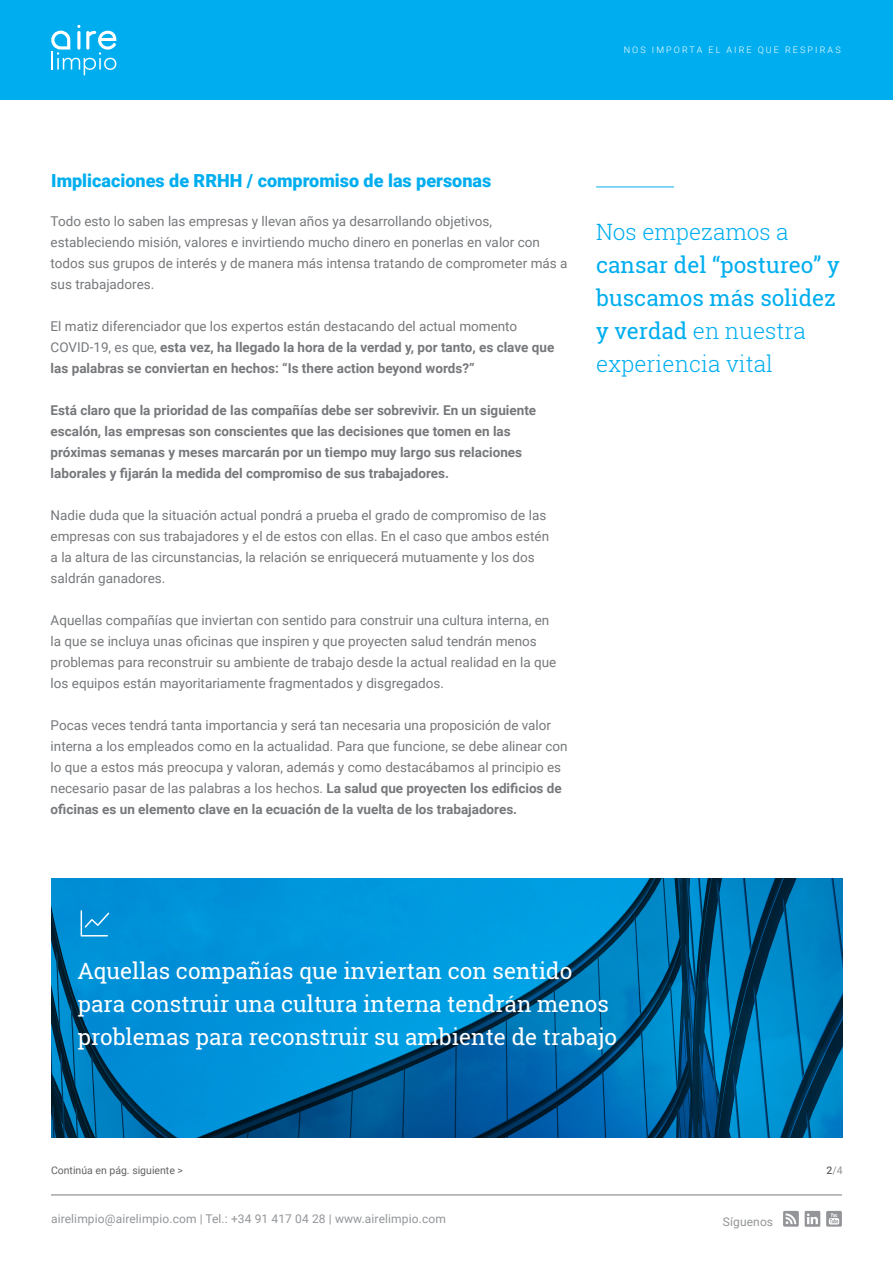
<style>
.page{position:relative;width:893px;height:1263px;background:#fff}
.page>*{position:absolute;margin:0;border:0;box-sizing:border-box;transform-origin:0 0}
.t1{font:22.5px/33px "Roboto Slab";color:#fff}
.t2{font:22.5px/33px "Roboto Slab";color:#00aeef}
.t3{font:900 18px "Roboto";color:#00aeef}
.t4{font:13.5px/21px "Roboto";color:#76787b}
.t5{font:700 13.5px "Roboto";color:#76787b}
.t6{font:12px "Roboto";letter-spacing:.01em;color:#939598}
.t7{font:10.5px "Roboto";color:#636366}
.t8{font:10.5px "Roboto";color:#939598}
.t9{font:300 9px "Roboto";letter-spacing:.235em;color:#fff}
.s1{font-weight:400}
.s2{font-weight:700}
.s3{font-weight:300}
.s4{font-weight:500;color:#636366}
</style>
<div class="page">
<div style="left:0;top:0;width:893px;height:100px;background:#00aeef"></div>
<svg style="left:805px;top:1211px;width:15px;height:16px"></svg>
<div style="left:783px;top:1211px;width:16px;height:16px;background:#939598;border-radius:2px"></div>
<svg style="left:786px;top:1213px;width:10px;height:11px"></svg>
<div style="left:826px;top:1211px;width:16px;height:16px;background:#939598;border-radius:2px"></div>
<svg style="left:829px;top:1218px;width:10px;height:6px"></svg>
<svg style="left:830px;top:1213px;width:8px;height:10px"></svg>
<svg style="left:51px;top:25px;width:65px;height:50px"></svg>
<hr style="left:51px;top:1195px;width:791px;height:1px;background:#76787b">
<hr style="left:596px;top:187px;width:78px;height:1px;background:#00aeef">
<img style="left:51px;top:878px;width:792px;height:259px">
<svg style="left:81px;top:910px;width:29px;height:26px"></svg>
<p class="t9" style="left:624px;top:44px;width:218px">NOS IMPORTA EL AIRE QUE RESPIRAS</p>
<p class="t3" style="left:51px;top:168px;width:442px">Implicaciones de RRHH / compromiso de las personas</p>
<p class="t4" style="left:51px;top:210px;width:443px">Todo esto lo saben las empresas y llevan años ya desarrollando objetivos,</p>
<p class="t4" style="left:51px;top:231px;width:491px">estableciendo misión, valores e invirtiendo mucho dinero en ponerlas en valor con</p>
<p class="t4" style="left:51px;top:252px;width:518px">todos sus grupos de interés y de manera más intensa tratando de comprometer más a</p>
<p class="t4" style="left:51px;top:273px;width:105px">sus trabajadores.</p>
<p class="t4" style="left:51px;top:315px;width:468px">El matiz diferenciador que los expertos están destacando del actual momento</p>
<p class="t5" style="left:51px;top:337px;width:505px"><span class="s1">COVID-19, es que,</span> esta vez, ha llegado la hora de la verdad y, por tanto, es clave que</p>
<p class="t5" style="left:51px;top:358px;width:425px">las palabras se conviertan en hechos: “Is there action beyond words?”</p>
<p class="t5" style="left:51px;top:400px;width:487px">Está claro que la prioridad de las compañías debe ser sobrevivir. En un siguiente</p>
<p class="t5" style="left:51px;top:421px;width:462px">escalón, las empresas son conscientes que las decisiones que tomen en las</p>
<p class="t5" style="left:51px;top:442px;width:473px">próximas semanas y meses marcarán por un tiempo muy largo sus relaciones</p>
<p class="t5" style="left:51px;top:463px;width:400px">laborales y fijarán la medida del compromiso de sus trabajadores.</p>
<p class="t4" style="left:51px;top:504px;width:497px">Nadie duda que la situación actual pondrá a prueba el grado de compromiso de las</p>
<p class="t4" style="left:51px;top:525px;width:500px">empresas con sus trabajadores y el de estos con ellas. En el caso que ambos estén</p>
<p class="t4" style="left:51px;top:546px;width:486px">a la altura de las circunstancias, la relación se enriquecerá mutuamente y los dos</p>
<p class="t4" style="left:51px;top:567px;width:116px">saldrán ganadores.</p>
<p class="t4" style="left:51px;top:609px;width:507px">Aquellas compañías que inviertan con sentido para construir una cultura interna, en la que se incluya unas oficinas que inspiren y que proyecten salud tendrán menos problemas para reconstruir su ambiente de trabajo desde la actual realidad en la que los equipos están mayoritariamente fragmentados y disgregados.</p>
<p class="t4" style="left:51px;top:714px;width:502px">Pocas veces tendrá tanta importancia y será tan necesaria una proposición de valor</p>
<p class="t4" style="left:51px;top:735px;width:518px">interna a los empleados como en la actualidad. Para que funcione, se debe alinear con</p>
<p class="t4" style="left:51px;top:756px;width:512px">lo que a estos más preocupa y valoran, además y como destacábamos al principio es</p>
<p class="t4" style="left:51px;top:777px;width:513px">necesario pasar de las palabras a los hechos. <span class="s2">La salud que proyecten los edificios de</span></p>
<p class="t5" style="left:51px;top:799px;width:468px">oficinas es un elemento clave en la ecuación de la vuelta de los trabajadores.</p>
<p class="t2" style="left:596px;top:215px;width:245px"><span class="s3">Nos empezamos a </span>cansar del “postureo” y buscamos más solidez y verdad <span class="s3">en nuestra experiencia vital</span></p>
<p class="t1" style="left:77px;top:954px;width:541px">Aquellas compañías que inviertan con sentido para construir una cultura interna tendrán menos problemas para reconstruir su ambiente de trabajo</p>
<p class="t7" style="left:51px;top:1163px;width:133px">Continúa en pág. siguiente &gt;</p>
<p class="t8" style="left:826px;top:1163px;width:18px"><span class="s4">2</span>/4</p>
<p class="t6" style="left:51px;top:1210px;width:396px">airelimpio@airelimpio.com | Tel.: +34 91 417 04 28 | www.airelimpio.com</p>
<p class="t6" style="left:723px;top:1213px;width:52px">Síguenos</p>
</div>
